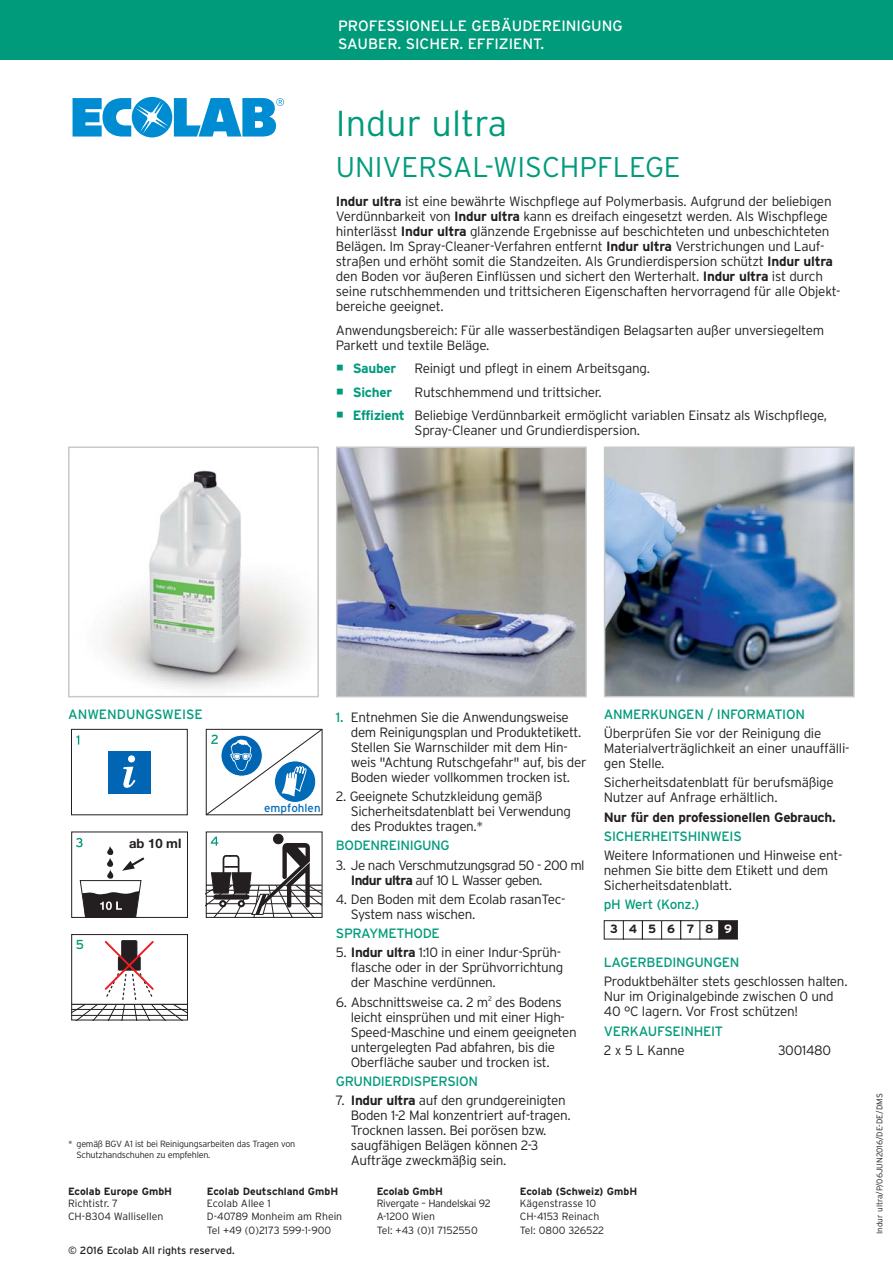
<style>
.page{position:relative;width:893px;height:1263px;background:#fff}
.page>*{position:absolute;margin:0;border:0;box-sizing:border-box;transform-origin:0 0}
.t1{font:300 36px "Interstate";color:#009b7b}
.t2{font:300 28.5px "Interstate";color:#009b7b}
.t3{font:15px/18px "Interstate";color:#fff}
.t4{font:300 13.5px/15px "Interstate";letter-spacing:-.025em;color:#231f20}
.t5{font:13.5px "Interstate";letter-spacing:-.02em;color:#009b7b}
.t6{font:300 13.5px/15px "Interstate";letter-spacing:-.045em;color:#231f20}
.t7{font:700 13.5px "Interstate";letter-spacing:-.02em;color:#231f20}
.t8{font:13.5px "Interstate";color:#009b7b}
.t9{font:700 13.5px "Interstate";letter-spacing:-.02em;color:#009b7b}
.t10{font:700 13.05px "Helvetica Neue";color:#231f20}
.t11{font:13.05px "Interstate";color:#009b7b}
.t12{font:700 12px "Interstate";letter-spacing:.915em;color:#231f20}
.t13{font:11.55px "Interstate";color:#006bb6}
.t14{font:300 10.5px/12.6px "Interstate";color:#231f20}
.t15{font:700 10.5px "Interstate";color:#231f20}
.t16{font:300 10.5px/12.6px "Interstate";letter-spacing:-.03em;color:#231f20}
.t17{font:10.5px "Interstate";color:#231f20}
.t18{font:300 9px/10.8px "Interstate";letter-spacing:-.025em;color:#231f20}
.t19{font:300 8.25px "Interstate";color:#231f20}
.s1{font-weight:700}
.s2{font-weight:700;color:#009b7b}
.s3{font-weight:400;color:#009b7b}
.s4{color:#fff}
</style>
<div class="page">
<div style="left:0;top:0;width:893px;height:60px;background:#009b7b"></div>
<svg style="left:73px;top:97px;width:211px;height:40px"></svg>
<img style="left:105px;top:470px;width:201px;height:219px">
<div style="left:68px;top:446px;width:251px;height:251px;border:2px solid #c6c8ca"></div>
<img style="left:339px;top:449px;width:245px;height:245px">
<div style="left:336px;top:446px;width:251px;height:251px;border:2px solid #c6c8ca"></div>
<svg style="left:73px;top:940px;width:113px;height:78px"></svg>
<div style="left:71px;top:934px;width:117px;height:86px;border:1px solid #231f20"></div>
<div style="left:71px;top:832px;width:117px;height:86px;border:1px solid #231f20"></div>
<div style="left:273px;top:834px;width:10px;height:10px;border:1px solid #231f20;border-radius:50%"></div>
<svg style="left:206px;top:836px;width:116px;height:82px"></svg>
<div style="left:108px;top:751px;width:43px;height:42px;background:#0066b3"></div>
<svg style="left:123px;top:755px;width:12px;height:33px"></svg>
<div style="left:71px;top:729px;width:117px;height:86px;border:1px solid #231f20"></div>
<svg style="left:76px;top:735px;width:3px;height:9px"></svg>
<svg style="left:76px;top:838px;width:71px;height:80px"></svg>
<svg style="left:205px;top:728px;width:118px;height:88px"></svg>
<div style="left:604px;top:920px;width:20px;height:19px;border:1px solid #231f20"></div>
<div style="left:623px;top:920px;width:20px;height:19px;border:1px solid #231f20"></div>
<div style="left:642px;top:920px;width:20px;height:19px;border:1px solid #231f20"></div>
<div style="left:661px;top:920px;width:20px;height:19px;border:1px solid #231f20"></div>
<div style="left:680px;top:920px;width:21px;height:19px;border:1px solid #231f20"></div>
<div style="left:699px;top:920px;width:20px;height:19px;border:1px solid #231f20"></div>
<div style="left:719px;top:921px;width:18px;height:18px;background:#231f20"></div>
<div style="left:719px;top:920px;width:19px;height:19px;border:1px solid #231f20"></div>
<img style="left:607px;top:449px;width:245px;height:245px">
<div style="left:604px;top:446px;width:251px;height:251px;border:2px solid #c6c8ca"></div>
<p class="t3" style="left:338px;top:18px;width:286px">PROFESSIONELLE GEBÄUDEREINIGUNG<br>SAUBER. SICHER. EFFIZIENT.</p>
<h1 class="t1" style="left:336px;top:110px;width:173px">Indur ultra</h1>
<h2 class="t2" style="left:336px;top:157px;width:346px">UNIVERSAL-WISCHPFLEGE</h2>
<p class="t4" style="left:336px;top:195px;width:506px"><span class="s1">Indur ultra</span> ist eine bewährte Wischpflege auf Polymerbasis. Aufgrund der beliebigen Verdünnbarkeit von <span class="s1">Indur ultra</span> kann es dreifach eingesetzt werden. Als Wischpflege hinterlässt <span class="s1">Indur ultra</span> glänzende Ergebnisse auf beschichteten und unbeschichteten Belägen. Im Spray-Cleaner-Verfahren entfernt <span class="s1">Indur ultra</span> Verstrichungen und Lauf&shy;straßen und erhöht somit die Standzeiten. Als Grundierdispersion schützt <span class="s1">Indur ultra </span>den Boden vor äußeren Einflüssen und sichert den Werterhalt. <span class="s1">Indur ultra</span> ist durch seine rutschhemmenden und trittsicheren Eigenschaften hervorragend für alle Objekt&shy;bereiche geeignet.</p>
<p class="t4" style="left:336px;top:324px;width:490px">Anwendungsbereich: Für alle wasserbeständigen Belagsarten außer unversiegeltem<br>Parkett und textile Beläge.</p>
<p class="t9" style="left:353px;top:364px;width:45px">Sauber</p>
<p class="t4" style="left:415px;top:362px;width:237px">Reinigt und pflegt in einem Arbeitsgang.</p>
<p class="t9" style="left:353px;top:387px;width:41px">Sicher</p>
<p class="t4" style="left:353px;top:382px;width:476px;line-height:23.5px;text-indent:62px">Rutschhemmend und trittsicher.<br><span class="s2">Effizient</span> Beliebige Verdünnbarkeit ermöglicht variablen Einsatz als Wischpflege,</p>
<p class="t4" style="left:415px;top:424px;width:227px">Spray-Cleaner und Grundierdispersion.</p>
<p class="t8" style="left:68px;top:709px;width:136px">ANWENDUNGSWEISE</p>
<p class="t11" style="left:76px;top:937px;width:10px">5</p>
<p class="t10" style="left:129px;top:835px;width:54px">ab 10 ml</p>
<p class="t13" style="left:264px;top:801px;width:58px">empfohlen</p>
<p class="t18" style="left:77px;top:1139px;width:220px;text-indent:-9px">* gemäß BGV A1 ist bei Reinigungsarbeiten das Tragen von<br>Schutzhandschuhen zu empfehlen.</p>
<p class="t4" style="left:351px;top:711px;width:237px;text-indent:-15px"><span class="s3">1.</span> Entnehmen Sie die Anwendungsweise dem Reinigungsplan und Produktetikett.<br>Stellen Sie Warnschilder mit dem Hin&shy;weis "Achtung Rutschgefahr" auf, bis der Boden wieder vollkommen trocken ist.</p>
<p class="t4" style="left:351px;top:790px;width:222px;text-indent:-15px">2. Geeignete Schutzkleidung gemäß<br>Sicherheitsdatenblatt bei Verwendung des Produktes tragen.*</p>
<p class="t5" style="left:336px;top:841px;width:115px">BODENREINIGUNG</p>
<p class="t6" style="left:351px;top:858px;width:235px;text-indent:-15px">3. Je nach Verschmutzungsgrad 50 - 200 ml<br><span class="s1">Indur ultra</span> auf 10 L Wasser geben.</p>
<p class="t4" style="left:351px;top:893px;width:216px;text-indent:-15px">4. Den Boden mit dem Ecolab rasanTec-<br>System nass wischen.</p>
<p class="t5" style="left:336px;top:928px;width:106px">SPRAYMETHODE</p>
<p class="t4" style="left:351px;top:946px;width:214px;text-indent:-15px">5. <span class="s1">Indur ultra</span> 1:10 in einer Indur-Sprüh&shy;flasche oder in der Sprühvorrichtung der Maschine verdünnen.</p>
<p class="t4" style="left:351px;top:995px;width:228px;text-indent:-15px">6. Abschnittsweise ca. 2 m<sup>2</sup> des Bodens leicht einsprühen und mit einer High-Speed-Maschine und einem geeigneten untergelegten Pad abfahren, bis die Oberfläche sauber und trocken ist.</p>
<p class="t5" style="left:336px;top:1076px;width:144px">GRUNDIERDISPERSION</p>
<p class="t4" style="left:351px;top:1094px;width:221px;text-indent:-15px">7. <span class="s1">Indur ultra</span> auf den grundgereinigten Boden 1-2 Mal konzentriert auf-tragen.<br>Trocknen lassen. Bei porösen bzw. saugfähigen Belägen können 2-3<br>Aufträge zweckmäßig sein.</p>
<p class="t5" style="left:604px;top:709px;width:203px">ANMERKUNGEN / INFORMATION</p>
<p class="t4" style="left:604px;top:727px;width:247px">Überprüfen Sie vor der Reinigung die<br>Materialverträglichkeit an einer unauffälli&shy;gen Stelle.</p>
<p class="t4" style="left:604px;top:776px;width:232px">Sicherheitsdatenblatt für berufsmäßige<br>Nutzer auf Anfrage erhältlich.</p>
<p class="t7" style="left:604px;top:812px;width:234px">Nur für den professionellen Gebrauch.</p>
<p class="t5" style="left:604px;top:831px;width:139px">SICHERHEITSHINWEIS</p>
<p class="t4" style="left:604px;top:849px;width:240px">Weitere Informationen und Hinweise ent&shy;nehmen Sie bitte dem Etikett und dem<br>Sicherheitsdatenblatt.</p>
<p class="t5" style="left:604px;top:899px;width:97px">pH Wert (Konz.)</p>
<p class="t12" style="left:610px;top:925px;width:124px">345678<span class="s4">9</span></p>
<p class="t5" style="left:604px;top:957px;width:137px">LAGERBEDINGUNGEN</p>
<p class="t4" style="left:604px;top:975px;width:245px">Produktbehälter stets geschlossen halten.<br>Nur im Originalgebinde zwischen 0 und<br>40 °C lagern. Vor Frost schützen!</p>
<p class="t5" style="left:604px;top:1026px;width:121px">VERKAUFSEINHEIT</p>
<p class="t4" style="left:604px;top:1044px;width:83px">2 x 5 L Kanne</p>
<p class="t4" style="left:778px;top:1044px;width:54px">3001480</p>
<p class="t15" style="left:68px;top:1187px;width:106px">Ecolab Europe GmbH</p>
<p class="t14" style="left:68px;top:1198px;width:97px">Richtistr. 7<br>CH-8304 Wallisellen</p>
<p class="t15" style="left:207px;top:1187px;width:133px">Ecolab Deutschland GmbH</p>
<p class="t14" style="left:207px;top:1198px;width:137px">Ecolab Allee 1<br>D-40789 Monheim am Rhein</p>
<p class="t14" style="left:207px;top:1225px;width:126px">Tel +49 (0)2173 599-1-900</p>
<p class="t17" style="left:68px;top:1247px;width:168px">© 2016 Ecolab All rights reserved.</p>
<p class="t15" style="left:377px;top:1187px;width:68px">Ecolab GmbH</p>
<p class="t16" style="left:377px;top:1198px;width:115px">Rivergate – Handelskai 92<br>A-1200 Wien</p>
<p class="t14" style="left:377px;top:1225px;width:103px">Tel: +43 (0)1 7152550</p>
<p class="t15" style="left:520px;top:1187px;width:119px">Ecolab (Schweiz) GmbH</p>
<p class="t14" style="left:520px;top:1198px;width:81px">Kägenstrasse 10<br>CH-4153 Reinach</p>
<p class="t14" style="left:520px;top:1225px;width:86px">Tel: 0800 326522</p>
<p class="t19" style="left:876px;top:1234px;width:142px;rotate:-90deg">Indur ultra/P/06JUN2016/DE-DE/DMS</p>
</div>
